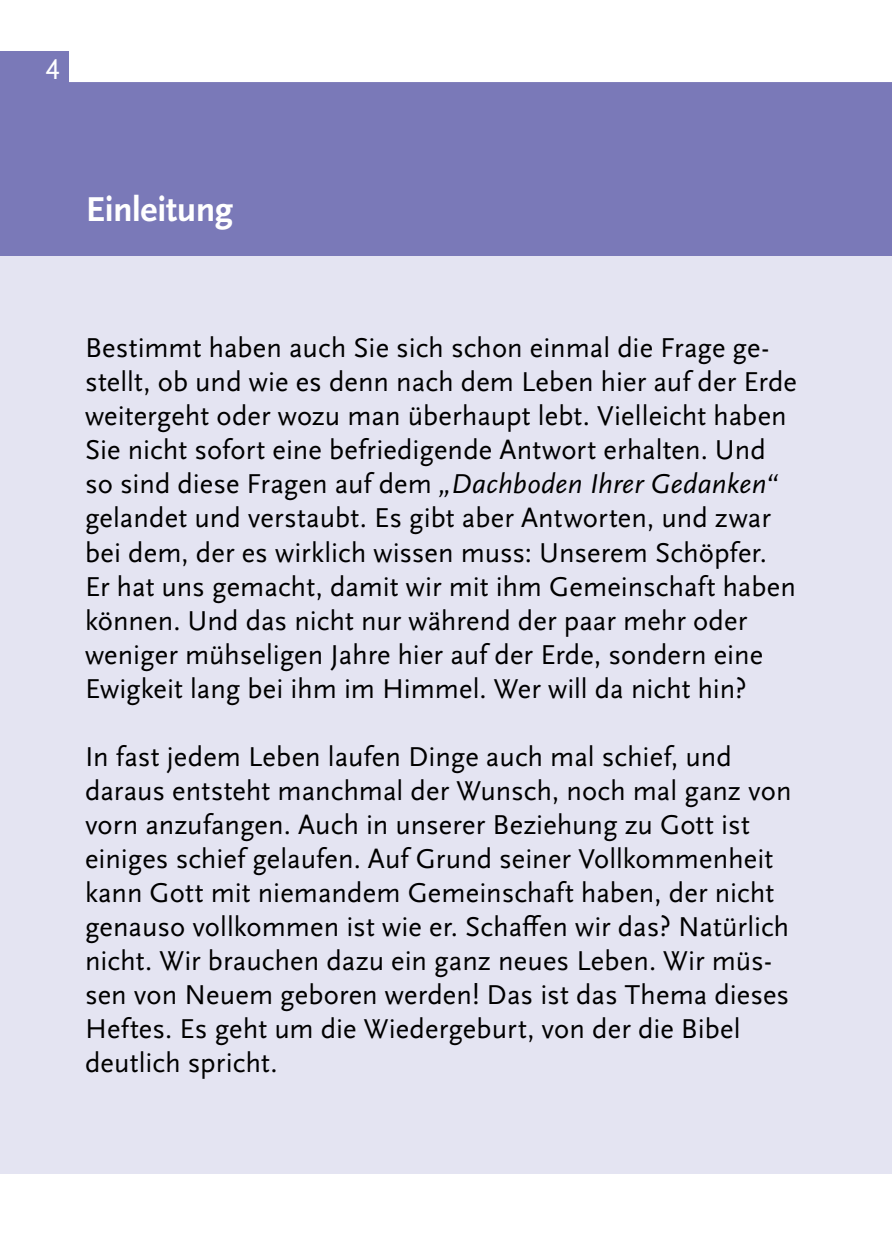
<style>
.page{position:relative;width:893px;height:1259px;background:#fff}
.page>*{position:absolute;margin:0;border:0;box-sizing:border-box;transform-origin:0 0}
.t1{font:700 36px "Scala Sans OT";letter-spacing:-.01em;color:#fff}
.t2{font:30px "Scala Sans OT";color:#fff}
.t3{font:28.5px/33.9px "Scala Sans OT";letter-spacing:.005em;color:#000}
.s1{font-style:italic}
</style>
<div class="page">
<div style="left:0;top:85px;width:891px;height:1089px;background:#e4e4f2"></div>
<div style="left:0;top:85px;width:891px;height:170px;background:#7a79b8"></div>
<div style="left:0;top:51px;width:68px;height:34px;background:#7a79b8"></div>
<hr style="left:0;top:82px;width:891px;height:3px;background:#7a79b8">
<p class="t2" style="left:46px;top:53px;width:15px">4</p>
<p class="t1" style="left:86px;top:189px;width:149px">Einleitung</p>
<p class="t3" style="left:85px;top:331px;width:713px">Bestimmt haben auch Sie sich schon einmal die Frage ge&shy;stellt, ob und wie es denn nach dem Leben hier auf der Erde weitergeht oder wozu man überhaupt lebt. Vielleicht haben Sie nicht sofort eine befriedigende Antwort erhalten. Und so sind diese Fragen auf dem <span class="s1">„Dachboden Ihrer Gedanken“ </span>gelandet und verstaubt. Es gibt aber Antworten, und zwar bei dem, der es wirklich wissen muss: Unserem Schöpfer.<br>Er hat uns gemacht, damit wir mit ihm Gemeinschaft haben können. Und das nicht nur während der paar mehr oder weniger mühseligen Jahre hier auf der Erde, sondern eine Ewigkeit lang bei ihm im Himmel. Wer will da nicht hin?</p>
<p class="t3" style="left:85px;top:740px;width:708px">In fast jedem Leben laufen Dinge auch mal schief, und daraus entsteht manchmal der Wunsch, noch mal ganz von vorn anzufangen. Auch in unserer Beziehung zu Gott ist einiges schief gelaufen. Auf Grund seiner Vollkommenheit kann Gott mit niemandem Gemeinschaft haben, der nicht genauso vollkommen ist wie er. Schaffen wir das? Natürlich nicht. Wir brauchen dazu ein ganz neues Leben. Wir müs&shy;sen von Neuem geboren werden! Das ist das Thema dieses Heftes. Es geht um die Wiedergeburt, von der die Bibel deutlich spricht.</p>
</div>
